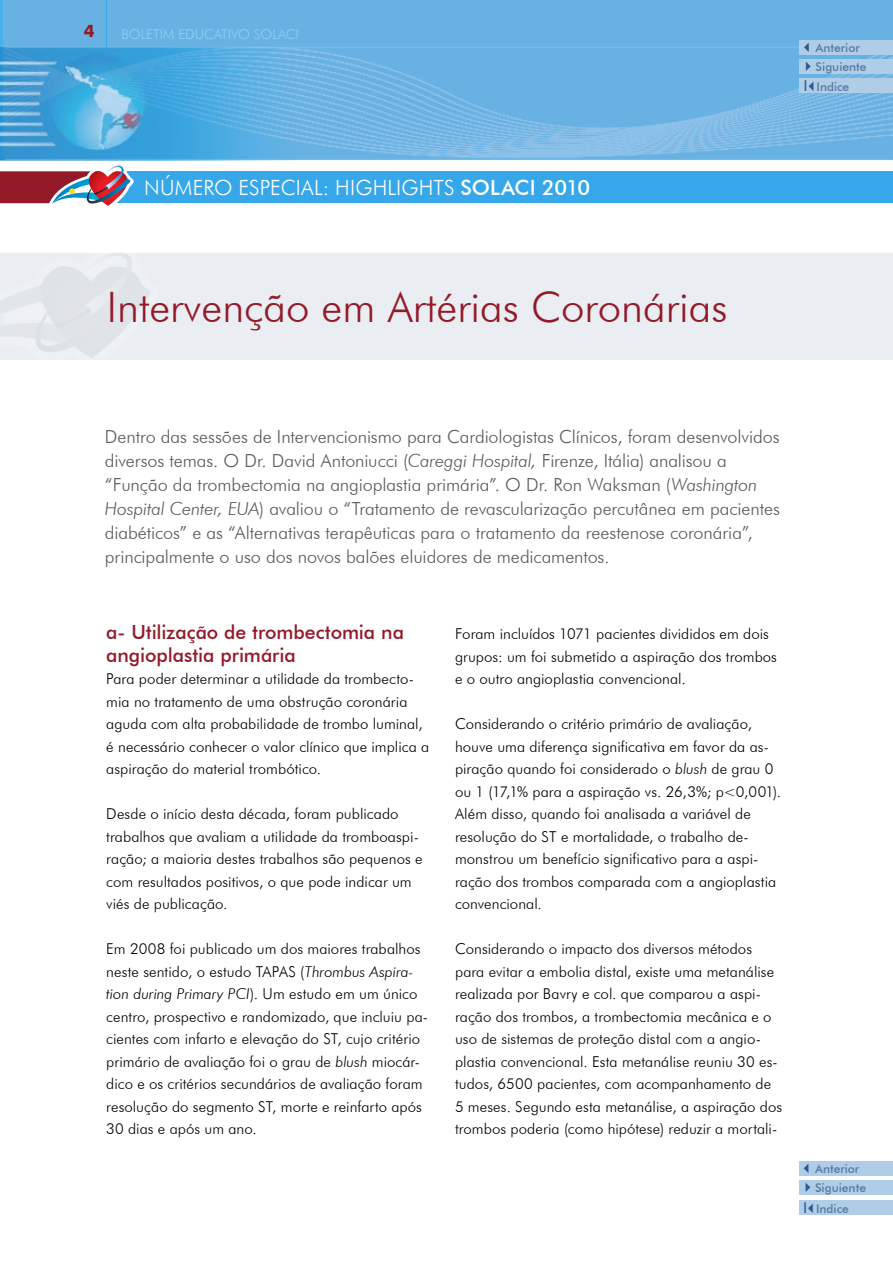
<style>
.page{position:relative;width:893px;height:1263px;background:#fff}
.page>*{position:absolute;margin:0;border:0;box-sizing:border-box;transform-origin:0 0}
.t1{font:300 42px "Futura BT";color:#941a2a}
.t2{font:300 21px "Futura BT";letter-spacing:.01em;color:#fff}
.t3{font:500 21px "Futura BT";letter-spacing:-.02em;color:#fff}
.t4{font:500 19.5px/22.5px "Futura BT";color:#941a2a}
.t5{font:300 18px/24px "Futura BT";letter-spacing:-.005em;color:#58595b}
.t6{font:700 17.25px "Futura BT";color:#941a2a}
.t7{font:300 15px/22.5px "Futura BT";letter-spacing:.005em;color:#000}
.t8{font:300 13.5px "Futura BT";color:#90cff3}
.t9{font:500 12px/20.5px "Futura BT";color:#577aa3}
.s1{font-weight:300}
.s2{color:#2d598c}
.s3{font-family:"Arial";font-weight:400;font-size:15px;color:#2d598c}
.s4{font-style:italic}
</style>
<div class="page">
<img style="left:4px;top:0;width:889px;height:159px">
<hr style="left:106px;top:0;width:1px;height:49px;background:#36a7e9">
<div style="left:107px;top:171px;width:786px;height:32px;background:#36a7e9"></div>
<img style="left:0;top:47px;width:307px;height:113px">
<hr style="left:5px;top:47px;width:888px;height:1px;background:#88cbf2">
<hr style="left:5px;top:159px;width:888px;height:1px;background:#88cbf2">
<svg style="left:0;top:165px;width:134px;height:41px"></svg>
<div style="left:799px;top:1162px;width:93px;height:14px;background:#b0cde8"></div>
<div style="left:799px;top:1181px;width:93px;height:14px;background:#b0cde8"></div>
<div style="left:799px;top:1200px;width:93px;height:14px;background:#b0cde8"></div>
<div style="left:0;top:253px;width:893px;height:106px;background:#eaeef3"></div>
<svg style="left:35px;top:267px;width:107px;height:90px"></svg>
<div style="left:799px;top:41px;width:94px;height:14px;background:#b0cde8"></div>
<div style="left:799px;top:60px;width:94px;height:14px;background:#b0cde8"></div>
<div style="left:799px;top:79px;width:94px;height:14px;background:#b0cde8"></div>
<p class="t6" style="left:84px;top:21px;width:12px">4</p>
<p class="t8" style="left:121px;top:26px;width:171px">BOLETIM EDUCATIVO SO LACI</p>
<h2 class="t2" style="left:144px;top:175px;width:45px">númer</h2>
<h2 class="t2" style="left:214px;top:175px;width:156px">o ESPECIAL: Highl</h2>
<h2 class="t2" style="left:396px;top:175px;width:20px">ight</h2>
<h2 class="t3" style="left:444px;top:175px;width:58px"><span class="s1">s</span> Solaci</h2>
<h2 class="t3" style="left:542px;top:175px;width:49px">2010</h2>
<h1 class="t1" style="left:107px;top:282px;width:622px">I ntervenção em Artérias Coronárias</h1>
<p class="t9" style="left:801px;top:37px;width:61px"><span class="s2">✓</span>Anterior</p>
<p class="t9" style="left:801px;top:56px;width:67px"><span class="s2">✔</span>Siguiente<br><span class="s3">I</span><span class="s2">✓</span>Indice</p>
<p class="t5" style="left:105px;top:425px;width:676px">Dentro das sessões de I ntervencionismo para Cardiologistas Clínicos, foram desenvolvidos diversos temas. O Dr. David Antoniucci (<span class="s4">Careggi Hospital,</span> Firenze, Itália) analisou a “Função da trombectomia na angioplastia primária”. O Dr. Ron Waksman (<span class="s4">Washington Hospital Center, EUA</span>) avaliou o “Tratamento de revascularização percutânea em pacientes diabéticos” e as “Alternativas terapêuticas para o tratamento da reestenose coronária”, principalmente o uso dos novos balões eluidores de medicamentos.</p>
<h3 class="t4" style="left:106px;top:621px;width:299px">a- Utilização de trombectomia na angioplastia primária</h3>
<p class="t7" style="left:106px;top:667px;width:324px">Para poder determinar a utilidade da trombecto&shy;mia no tratamento de uma obstrução coronária aguda com alta probabilidade de trombo luminal, é necessário conhecer o valor clínico que implica a aspiração do material trombótico.</p>
<p class="t7" style="left:106px;top:802px;width:318px">Desde o início desta década, foram publicado trabalhos que avaliam a utilidade da tromboaspi&shy;ração; a maioria destes trabalhos são pequenos e com resultados positivos, o que pode indicar um viés de publicação.</p>
<p class="t7" style="left:106px;top:937px;width:323px">Em 2008 foi publicado um dos maiores trabalhos neste sentido, o estudo TAPAS (<span class="s4">Thrombus Aspira&shy;tion during Primary PCI</span>). Um estudo em um único centro, prospectivo e randomizado, que incluiu pa&shy;cientes com infarto e elevação do ST, cujo critério primário de avaliação foi o grau de <span class="s4">blush</span> miocár&shy;dico e os critérios secundários de avaliação foram resolução do segmento ST, morte e reinfarto após 30 dias e após um ano.</p>
<p class="t7" style="left:455px;top:622px;width:324px">Foram incluídos 1071 pacientes divididos em dois grupos: um foi submetido a aspiração dos trombos e o outro angioplastia convencional.</p>
<p class="t7" style="left:455px;top:712px;width:328px">Considerando o critério primário de avaliação, houve uma diferença significativa em favor da as&shy;piração quando foi considerado o <span class="s4">blush</span> de grau 0 ou 1 (17,1% para a aspiração vs. 26,3%; p&lt;0,001).<br>Além disso, quando foi analisada a variável de resolução do ST e mortalidade, o trabalho de&shy;monstrou um benefício significativo para a aspi&shy;ração dos trombos comparada com a angioplastia convencional.</p>
<p class="t7" style="left:455px;top:937px;width:329px">Considerando o impacto dos diversos métodos para evitar a embolia distal, existe uma metanálise realizada por Bavry e col. que comparou a aspi&shy;ração dos trombos, a trombectomia mecânica e o uso de sistemas de proteção distal com a angio&shy;plastia convencional. Esta metanálise reuniu 30 es&shy;tudos, 6500 pacientes, com acompanhamento de 5 meses. Segundo esta metanálise, a aspiração dos trombos poderia (como hipótese) reduzir a mortali-</p>
<p class="t9" style="left:800px;top:1158px;width:61px"><span class="s2">✓</span>Anterior</p>
<p class="t9" style="left:800px;top:1177px;width:67px"><span class="s2">✔</span>Siguiente<br><span class="s3">I</span><span class="s2">✓</span>Indice</p>
</div>
